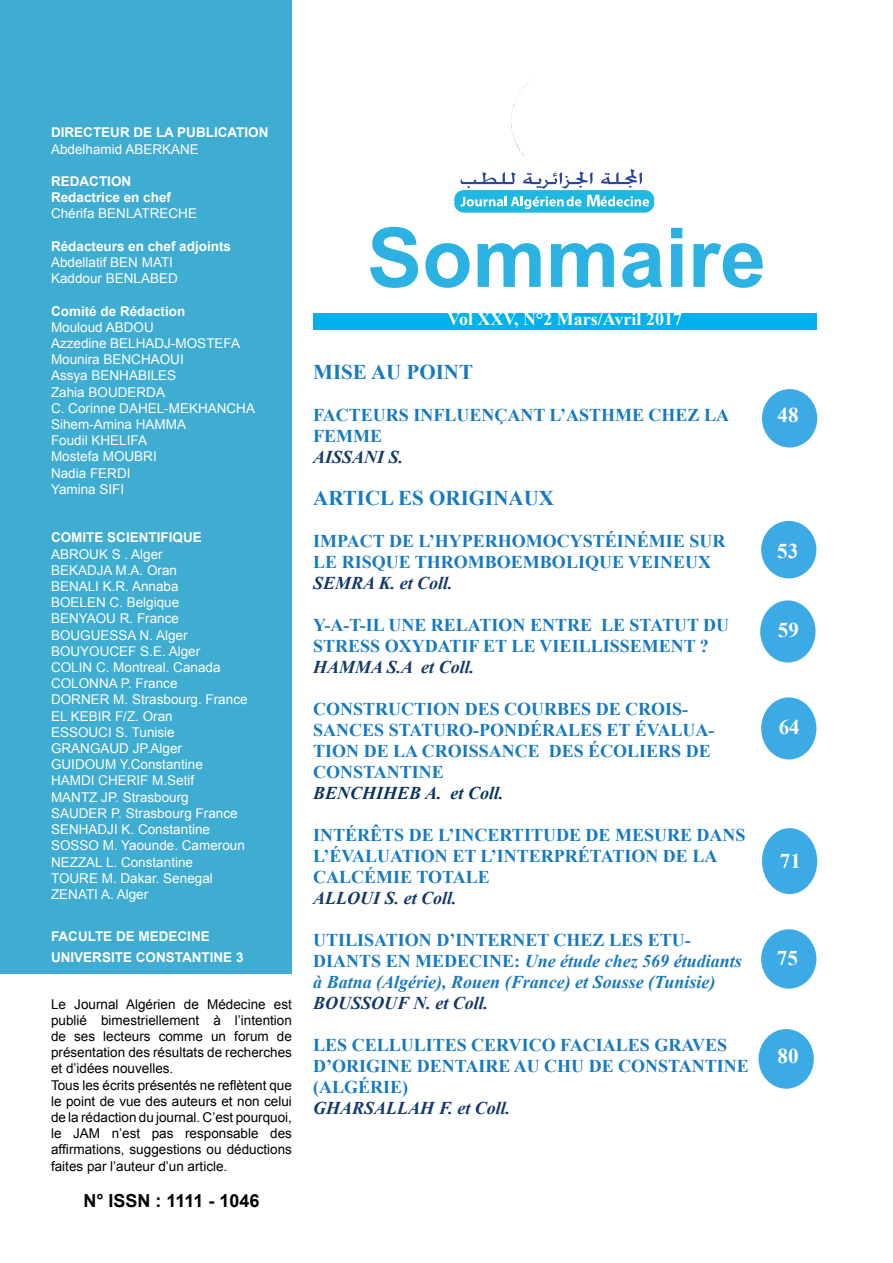
<style>
.page{position:relative;width:893px;height:1263px;background:#fff}
.page>*{position:absolute;margin:0;border:0;box-sizing:border-box;transform-origin:0 0}
.t1{font:700 82.5px "Arial";color:#2bb2e2}
.t2{font:700 21px "Times New Roman";color:#177ac0}
.t3{font:700 21px "Times New Roman";color:#fff}
.t4{font:700 18px/21px "Times New Roman";color:#177ac0}
.t5{font:italic 700 18px/21px "Times New Roman";color:#177ac0}
.t6{font:italic 700 18px "Times New Roman";color:#13396a}
.t7{font:700 18px "Times New Roman";color:#fffcf8}
.t8{font:italic 700 18px "Times New Roman";color:#08355d}
.t9{font:700 18px "Arial";color:#000}
.t10{font:italic 700 18px "Times New Roman";color:#113969}
.t11{font:13.5px/16.2px "Arial";color:#fff}
.t12{font:13.5px/16.2px "Arial";color:#000}
.t13{font:700 13.5px/16.2px "Arial";color:#fff}
.s1{font-style:normal}
</style>
<div class="page">
<img style="left:511px;top:76px;width:24px;height:80px">
<div style="left:454px;top:190px;width:200px;height:23px;background:#1eb8e2;border-radius:9px"></div>
<svg style="left:460px;top:196px;width:121px;height:13px"></svg>
<svg style="left:460px;top:172px;width:56px;height:16px"></svg>
<svg style="left:523px;top:171px;width:70px;height:18px"></svg>
<svg style="left:601px;top:169px;width:41px;height:19px"></svg>
<svg style="left:587px;top:195px;width:62px;height:12px"></svg>
<div style="left:313px;top:313px;width:503px;height:17px;background:#00b2ec"></div>
<div style="left:0;top:0;width:292px;height:974px;background:#3facd1"></div>
<div style="left:762px;top:389px;width:55px;height:58px;background:#3baae5;border-radius:50%"></div>
<div style="left:761px;top:521px;width:55px;height:57px;background:#3baae5;border-radius:50%"></div>
<div style="left:760px;top:600px;width:55px;height:62px;background:#3baae5;border-radius:50%"></div>
<div style="left:761px;top:697px;width:55px;height:62px;background:#3baae5;border-radius:50%"></div>
<div style="left:762px;top:828px;width:55px;height:66px;background:#3baae5;border-radius:50%"></div>
<div style="left:761px;top:929px;width:55px;height:59px;background:#3baae5;border-radius:50%"></div>
<div style="left:758px;top:1029px;width:56px;height:60px;background:#3baae5;border-radius:50%"></div>
<p class="t13" style="left:51px;top:125px;width:219px">DIRECTEUR DE LA PUBLICATION</p>
<p class="t11" style="left:51px;top:141px;width:149px">Abdelhamid ABERKANE</p>
<p class="t13" style="left:51px;top:174px;width:122px">REDACTION<br>Redactrice en chef</p>
<p class="t11" style="left:51px;top:206px;width:148px">Chérifa BENLATRECHE</p>
<p class="t13" style="left:51px;top:238px;width:182px">Rédacteurs en chef adjoints</p>
<p class="t11" style="left:51px;top:254px;width:128px">Abdellatif BEN MATI<br>Kaddour BENLABED</p>
<p class="t13" style="left:51px;top:303px;width:136px">Comité de Rédaction</p>
<p class="t11" style="left:51px;top:319px;width:206px">Mouloud ABDOU<br>Azzedine BELHADJ-MOSTEFA<br>Mounira Benchaoui<br>Assya BENHABILES<br>Zahia BOUDERDA<br>C. Corinne DAHEL-MEKHANCHA<br>Sihem-Amina HAMMA<br>Foudil KHELIFA<br>Mostefa MOUBRI<br>Nadia FERDI<br>Yamina SIFI</p>
<p class="t13" style="left:51px;top:530px;width:152px">COMITE SCIENTIFIQUE</p>
<p class="t11" style="left:51px;top:546px;width:20px">Abrouk</p>
<p class="t11" style="left:51px;top:546px;width:128px;text-indent:61px">S . Alger<br>BEKADJA M.A. Oran<br>Benali</p>
<p class="t11" style="left:51px;top:578px;width:198px;text-indent:52px">K.R. Annaba<br>BOELEN C. Belgique<br>BENYAOU R. France<br>BOUGUESSA N. Alger<br>BOUYOUCEF S.E. Alger<br>COLIN C. Montreal. Canada<br>COLONNA P. France<br>DORNER M. Strasbourg. France<br>EL KEBIR F/Z. Oran<br>ESSOUCI S. Tunisie<br>Grangaud</p>
<p class="t11" style="left:133px;top:740px;width:51px">JP.Alger</p>
<p class="t11" style="left:51px;top:756px;width:21px">Guidoum</p>
<p class="t11" style="left:120px;top:756px;width:85px">Y.Constantine</p>
<p class="t11" style="left:51px;top:773px;width:19px">Hamdi</p>
<p class="t11" style="left:98px;top:773px;width:19px">Cherif</p>
<p class="t11" style="left:152px;top:773px;width:44px">M.Setif</p>
<p class="t11" style="left:51px;top:789px;width:21px">Mantz</p>
<p class="t11" style="left:51px;top:789px;width:195px;text-indent:50px">JP. Strasbourg<br>SAUDER P. Strasbourg France<br>SENHADJI K. Constantine<br>SOSSO M. Yaounde. Cameroun<br>NEZZAL L. Constantine<br>TOURE M. Dakar. Senegal<br>ZENATI A. Alger</p>
<p class="t13" style="left:51px;top:926px;width:194px;line-height:21px">FACULTE DE MEDECINE<br>UNIVERSITE CONSTANTINE 3</p>
<p class="t12" style="left:51px;top:996px;width:242px">Le Journal Algérien de Médecine est publié bimestriellement à l’intention de ses lecteurs comme un forum de présentation des résultats de recherches et d’idées nouvelles.<br>Tous les écrits présentés ne reflètent que le point de vue des auteurs et non celui de la rédaction du journal. C’est pourquoi, le JAM n’est pas responsable des affirmations, suggestions ou déductions faites par l’auteur d’un article.</p>
<h3 class="t9" style="left:83px;top:1188px;width:178px">N° ISSN : 1111 - 1046</h3>
<h1 class="t1" style="left:367px;top:204px;width:400px">Sommaire</h1>
<h3 class="t7" style="left:448px;top:307px;width:236px">VOL XXV, N°2 MARS/AVRIL 2017</h3>
<h2 class="t2" style="left:313px;top:357px;width:161px">MISE AU POINT</h2>
<h3 class="t4" style="left:313px;top:403px;width:49px">FACTEU</h3>
<h3 class="t4" style="left:386px;top:403px;width:84px">RS INFLUEN</h3>
<h3 class="t4" style="left:494px;top:403px;width:27px">ÇANT</h3>
<h3 class="t4" style="left:550px;top:403px;width:29px">L’AST</h3>
<h3 class="t4" style="left:601px;top:403px;width:126px">HME CHEZ LA</h3>
<h3 class="t4" style="left:313px;top:424px;width:15px">FEMME</h3>
<h3 class="t10" style="left:313px;top:444px;width:92px">Aissa ni S.</h3>
<h2 class="t2" style="left:313px;top:483px;width:242px">ARTICL ES ORIGINAUX</h2>
<h3 class="t4" style="left:313px;top:529px;width:13px">IMPA</h3>
<h3 class="t4" style="left:360px;top:529px;width:168px">CT DE L’HYPERHOMO</h3>
<h3 class="t4" style="left:557px;top:529px;width:105px">CYSTÉINÉMIE</h3>
<h3 class="t4" style="left:689px;top:529px;width:37px">SU R</h3>
<h3 class="t4" style="left:313px;top:550px;width:199px">LE RISQUE THROMBOEM</h3>
<h3 class="t4" style="left:540px;top:550px;width:102px">BOLIQUE VEINEUX</h3>
<h3 class="t6" style="left:313px;top:570px;width:141px">Semra K. et Coll.</h3>
<h3 class="t4" style="left:313px;top:613px;width:417px">Y-A-T-IL UNE RELATION ENTRE LE STATUT DU<br>STRESS OXYDATIF ET LE VIEILLISSEMENT ?</h3>
<h3 class="t6" style="left:313px;top:654px;width:163px">HAMMA S.A et Coll.</h3>
<h3 class="t4" style="left:313px;top:697px;width:14px">CONST</h3>
<h3 class="t4" style="left:375px;top:697px;width:52px">RUCTION</h3>
<h3 class="t4" style="left:465px;top:697px;width:225px">DES COURBES DE CROIS-</h3>
<h3 class="t4" style="left:313px;top:718px;width:13px">SAN</h3>
<h3 class="t4" style="left:349px;top:718px;width:52px">CES STATU</h3>
<h3 class="t4" style="left:446px;top:718px;width:47px">RO-PON</h3>
<h3 class="t4" style="left:517px;top:718px;width:199px">DÉRALES ET ÉVALUA-</h3>
<h3 class="t4" style="left:313px;top:740px;width:13px">TION</h3>
<h3 class="t4" style="left:364px;top:740px;width:96px">DE LA CROISSAN</h3>
<h3 class="t4" style="left:515px;top:740px;width:196px">CE DES ÉCOLIERS DE</h3>
<h3 class="t4" style="left:313px;top:761px;width:13px">CONSTANTINE</h3>
<h3 class="t8" style="left:313px;top:780px;width:192px">Benchiheb A. et Coll.</h3>
<h3 class="t4" style="left:313px;top:824px;width:211px">INTÉRÊTS DE L’INCERTITU</h3>
<h3 class="t4" style="left:556px;top:824px;width:73px">DE DE MESU</h3>
<h3 class="t4" style="left:667px;top:824px;width:56px">RE DANS</h3>
<h3 class="t4" style="left:313px;top:845px;width:77px">L’ÉVALUATION</h3>
<h3 class="t4" style="left:452px;top:845px;width:57px">ET L’INTE</h3>
<h3 class="t4" style="left:541px;top:845px;width:62px">RPRÉTATION</h3>
<h3 class="t4" style="left:663px;top:845px;width:52px">DE LA</h3>
<h3 class="t4" style="left:313px;top:866px;width:76px">CALCÉMIE</h3>
<h3 class="t4" style="left:416px;top:866px;width:14px">TOTA</h3>
<h3 class="t4" style="left:466px;top:866px;width:24px">LE</h3>
<h3 class="t6" style="left:313px;top:885px;width:145px">ALLOUI S. et Coll.</h3>
<h3 class="t5" style="left:313px;top:928px;width:430px"><span class="s1">UTILISATION D’INTERNET CHEZ LES ETU-<br>DIANTS EN MEDECINE:</span> Une étude chez 569 étudiants à Batna (Algérie), Rouen (France) et Sousse (Tunisie)</h3>
<h3 class="t6" style="left:313px;top:990px;width:177px">BOUSSOUF N. et Coll.</h3>
<h3 class="t4" style="left:313px;top:1034px;width:12px">LES</h3>
<h3 class="t4" style="left:352px;top:1034px;width:86px">CELLULITES</h3>
<h3 class="t4" style="left:471px;top:1034px;width:223px">CERVICO FACIALES GRAVES</h3>
<h3 class="t4" style="left:313px;top:1055px;width:58px">D’ORIGINE</h3>
<h3 class="t4" style="left:417px;top:1055px;width:25px">DENTAI</h3>
<h3 class="t4" style="left:485px;top:1055px;width:146px">REAU CHU DECONSTANTINE</h3>
<h3 class="t4" style="left:313px;top:1076px;width:97px">(ALGÉRIE)</h3>
<h3 class="t6" style="left:313px;top:1095px;width:75px">Gha rsallah</h3>
<h3 class="t6" style="left:439px;top:1095px;width:73px">F. et Coll.</h3>
<h2 class="t3" style="left:777px;top:401px;width:22px">48</h2>
<h2 class="t3" style="left:777px;top:537px;width:22px">53</h2>
<h2 class="t3" style="left:778px;top:615px;width:22px">59</h2>
<h2 class="t3" style="left:779px;top:712px;width:22px">64</h2>
<h2 class="t3" style="left:780px;top:846px;width:22px">71</h2>
<h2 class="t3" style="left:777px;top:943px;width:22px">75</h2>
<h2 class="t3" style="left:777px;top:1042px;width:22px">80</h2>
</div>
